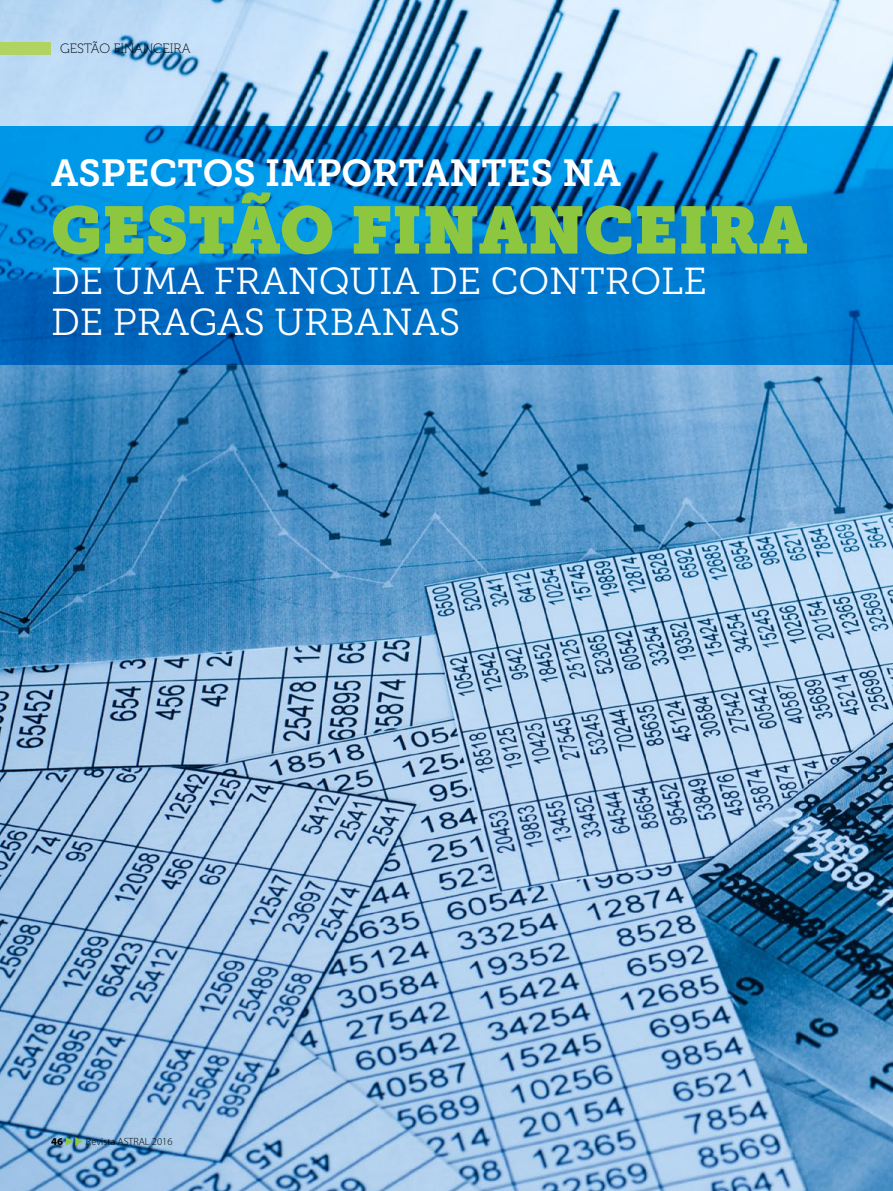
<style>
.page{position:relative;width:893px;height:1191px;background:#fff}
.page>*{position:absolute;margin:0;border:0;box-sizing:border-box;transform-origin:0 0}
.t1{font:66px "Museo Slab";color:#8dc63f}
.t2{font:37.5px/40.5px "Museo Slab 300";color:#fff}
.t3{font:37.5px "Museo Slab 700";color:#fff}
.t4{font:13.5px "Museo 100";color:#000}
.t5{font:300 10.5px "Myriad Pro";color:#000}
.s1{font-weight:900}
.s2{color:#8dc63f}
</style>
<div class="page">
<img style="left:0;top:0;width:893px;height:1191px">
<svg style="left:0;top:127px;width:893px;height:238px;background:#007bcc"></svg>
<div style="left:0;top:42px;width:51px;height:13px;background:#b0d361"></div>
<p class="t4" style="left:60px;top:42px;width:132px">GESTÃO FINANCEIRA</p>
<p class="t3" style="left:51px;top:152px;width:571px">ASPECTOS IMPORTANTES NA</p>
<h1 class="t1" style="left:51px;top:191px;width:758px">GESTÃO FINANCEIRA</h1>
<p class="t2" style="left:51px;top:261px;width:657px">DE UMA FRANQUIA DE CONTROLE<br>DE PRAGAS URBANAS</p>
<p class="t5" style="left:51px;top:1135px;width:123px"><span class="s1">46</span> <span class="s2">◆◆</span> Revista ASTRAL 2016</p>
</div>
